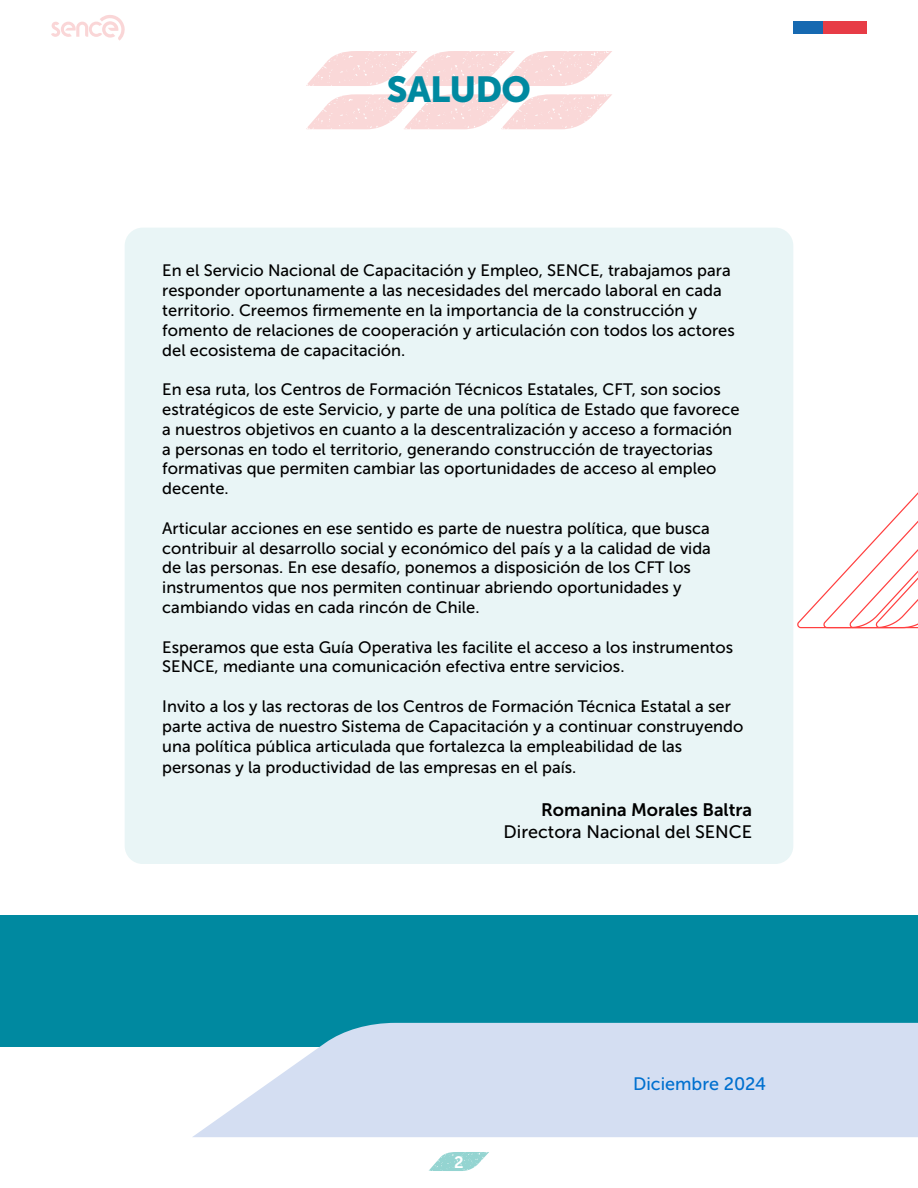
<style>
.page{position:relative;width:918px;height:1188px;background:#fff}
.page>*{position:absolute;margin:0;border:0;box-sizing:border-box;transform-origin:0 0}
.t1{font:36px "Museo Sans 900";letter-spacing:-.02em;color:#0089a0}
.t2{font:18px "Museo Sans 500";color:#000}
.t3{font:18px "Museo Sans 700";color:#000}
.t4{font:18px "Museo Sans 500";color:#0070cf}
.t5{font:16.5px/19.8px "Museo Sans 500";color:#000}
.t6{font:16.5px "Museo Sans 700";color:#fff}
</style>
<div class="page">
<svg style="left:797px;top:492px;width:121px;height:136px"></svg>
<div style="left:0;top:915px;width:918px;height:131px;background:#0089a0"></div>
<svg style="left:192px;top:1023px;width:726px;height:114px;background:#cddcef"></svg>
<svg style="left:429px;top:1152px;width:60px;height:19px"></svg>
<svg style="left:51px;top:15px;width:74px;height:26px"></svg>
<div style="left:793px;top:21px;width:30px;height:13px;background:#1669b1"></div>
<div style="left:823px;top:21px;width:44px;height:13px;background:#e73c46"></div>
<div style="left:125px;top:228px;width:668px;height:636px;background:#e9f5f6;border-radius:18px"></div>
<svg style="left:306px;top:51px;width:306px;height:35px"></svg>
<svg style="left:306px;top:94px;width:306px;height:35px"></svg>
<h1 class="t1" style="left:387px;top:69px;width:146px">SALUDO</h1>
<p class="t5" style="left:162px;top:261px;width:574px">En el Servicio Nacional de Capacitación y Empleo, SENCE, trabajamos para responder oportunamente a las necesidades del mercado laboral en cada territorio. Creemos firmemente en la importancia de la construcción y fomento de relaciones de cooperación y articulación con todos los actores del ecosistema de capacitación.</p>
<p class="t5" style="left:162px;top:380px;width:579px">En esa ruta, los Centros de Formación Técnicos Estatales, CFT, son socios estratégicos de este Servicio, y parte de una política de Estado que favorece a nuestros objetivos en cuanto a la descentralización y acceso a formación a personas en todo el territorio, generando construcción de trayectorias formativas que permiten cambiar las oportunidades de acceso al empleo decente.</p>
<p class="t5" style="left:162px;top:518px;width:550px">Articular acciones en ese sentido es parte de nuestra política, que busca contribuir al desarrollo social y económico del país y a la calidad de vida de las personas. En ese desafío, ponemos a disposición de los CFT los instrumentos que nos permiten continuar abriendo oportunidades y cambiando vidas en cada rincón de Chile.</p>
<p class="t5" style="left:162px;top:637px;width:572px">Esperamos que esta Guía Operativa les facilite el acceso a los instrumentos<br>SENCE, mediante una comunicación efectiva entre servicios.</p>
<p class="t5" style="left:162px;top:696px;width:583px">Invito a los y las rectoras de los Centros de Formación Técnica Estatal a ser parte activa de nuestro Sistema de Capacitación y a continuar construyendo una política pública articulada que fortalezca la empleabilidad de las</p>
<p class="t5" style="left:162px;top:758px;width:416px">personas y la productividad de las empresas en el país.</p>
<p class="t3" style="left:541px;top:800px;width:212px">Romanina Morales Baltra</p>
<p class="t2" style="left:504px;top:822px;width:250px">Directora Nacional del SENCE</p>
<p class="t6" style="left:454px;top:1153px;width:11px">2</p>
<p class="t4" style="left:633px;top:1074px;width:135px">Diciembre 2024</p>
</div>
